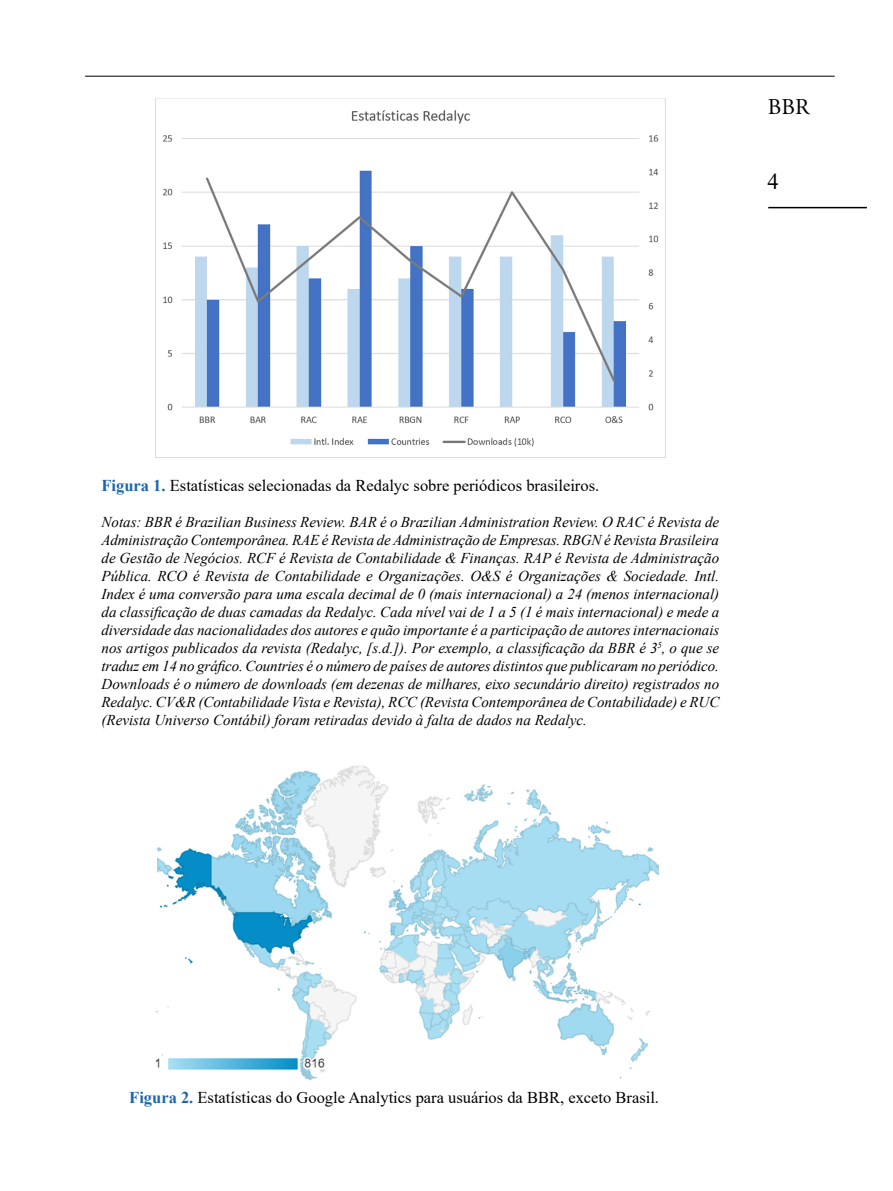
<style>
.page{position:relative;width:893px;height:1191px;background:#fff}
.page>*{position:absolute;margin:0;border:0;box-sizing:border-box;transform-origin:0 0}
.t1{font:22.5px "Adobe Garamond Pro";color:#000}
.t2{font:22.5px "Times New Roman";color:#000}
.t3{font:16.5px "Times New Roman";color:#000}
.t4{font:italic 15px/18px "Times New Roman";color:#000;text-align:justify}
.s1{font-weight:700;color:#1b65b0}
</style>
<div class="page">
<hr style="left:768px;top:207px;width:99px;height:1px;background:#000">
<hr style="left:85px;top:76px;width:750px;height:1px;background:#000">
<img style="left:155px;top:98px;width:510px;height:360px">
<img style="left:155px;top:765px;width:503px;height:316px">
<h1 class="t1" style="left:768px;top:93px;width:43px">BBR</h1>
<h1 class="t2" style="left:767px;top:166px;width:13px">4</h1>
<p class="t3" style="left:102px;top:473px;width:499px"><span class="s1">Figura 1.</span> Estatísticas selecionadas da Redalyc sobre periódicos brasileiros.</p>
<p class="t4" style="left:102px;top:512px;width:619px">Notas: BBR é Brazilian Business Review. BAR é o Brazilian Administration Review. O RAC é Revista de Administração Contemporânea. RAE é Revista de Administração de Empresas. RBGN é Revista Brasileira de Gestão de Negócios. RCF é Revista de Contabilidade &amp; Finanças. RAP é Revista de Administração Pública. RCO é Revista de Contabilidade e Organizações. O&amp;S é Organizações &amp; Sociedade. Intl.<br>Index é uma conversão para uma escala decimal de 0 (mais internacional) a 24 (menos internacional) da classificação de duas camadas da Redalyc. Cada nível vai de 1 a 5 (1 é mais internacional) e mede a diversidade das nacionalidades dos autores e quão importante é a participação de autores internacionais nos artigos publicados da revista (Redalyc, [s.d.]). Por exemplo, a classificação da BBR é 3<sup>5</sup>, o que se traduz em 14 no gráfico. Countries é o número de países de autores distintos que publicaram no periódico.<br>Downloads é o número de downloads (em dezenas de milhares, eixo secundário direito) registrados no Redalyc. CV&amp;R (Contabilidade Vista e Revista), RCC (Revista Contemporânea de Contabilidade) e RUC (Revista Universo Contábil) foram retiradas devido à falta de dados na Redalyc.</p>
<p class="t3" style="left:129px;top:1085px;width:531px"><span class="s1">Figura 2.</span> Estatísticas do Google Analytics para usuários da BBR, exceto Brasil.</p>
</div>
